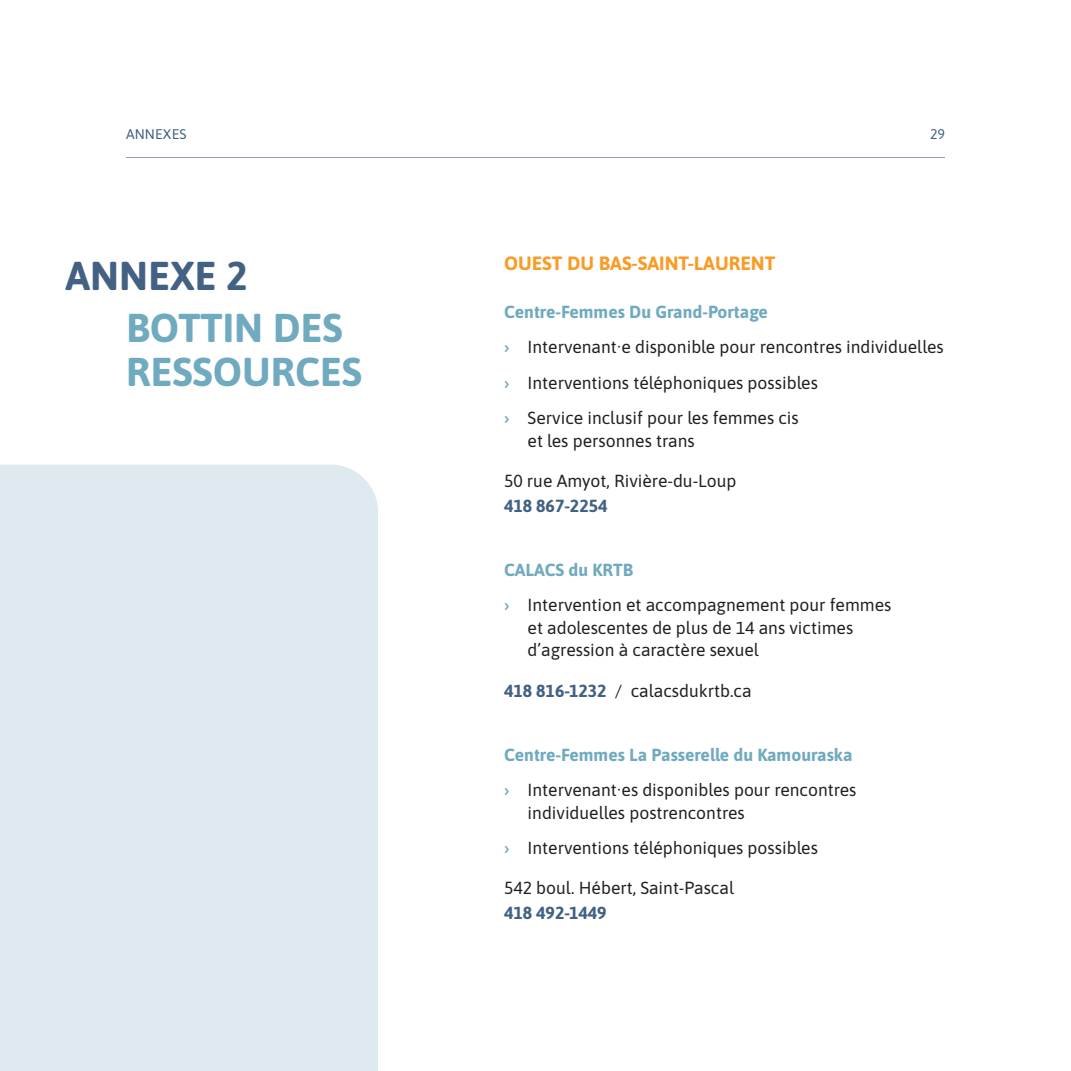
<style>
.page{position:relative;width:1071px;height:1071px;background:#fff}
.page>*{position:absolute;margin:0;border:0;box-sizing:border-box;transform-origin:0 0}
.Titre_2{font:700 40.25px/44.6px "Asap";color:#70aabf}
.Titre_2-2{font:700 40.25px "Asap";color:#426183}
.Titre_3_-_jaune{font:700 19.25px "Asap";color:#f89c27}
.texte_courant{font:17.5px/22.8px "Asap";color:#231f20}
.Titre_4_bleu{font:700 17.5px "Asap";color:#70aabf}
.t1{font:14px "Asap";letter-spacing:.01em;color:#426183}
.s1{font-weight:600;color:#70aabf}
.s2{font-weight:700;color:#426183}
</style>
<div class="page">
<div style="left:0;top:465px;width:378px;height:606px;background:#deeaef"></div>
<hr style="left:126px;top:157px;width:819px;height:1px;background:#959db3">
<p class="t1" style="left:126px;top:124px;width:62px">ANNEXES</p>
<p class="t1" style="left:930px;top:124px;width:16px">29</p>
<p class="Titre_2-2" style="left:66px;top:248px;width:184px">ANNEXE 2</p>
<p class="Titre_2" style="left:126px;top:303px;width:238px">BOTTIN DES<br>RESSOURCES</p>
<p class="Titre_3_-_jaune" style="left:504px;top:250px;width:273px">OUEST DU BAS-SAINT-LAURENT</p>
<p class="Titre_4_bleu" style="left:504px;top:300px;width:266px">Centre-Femmes Du Grand-Portage</p>
<p class="texte_courant" style="left:504px;top:335px;width:441px"><span class="s1">›</span> Intervenant·e disponible pour rencontres individuelles</p>
<p class="texte_courant" style="left:504px;top:370px;width:315px"><span class="s1">›</span> Interventions téléphoniques possibles</p>
<p class="texte_courant" style="left:528px;top:406px;width:273px;text-indent:-24px"><span class="s1">›</span> Service inclusif pour les femmes cis et les personnes trans</p>
<p class="texte_courant" style="left:504px;top:468px;width:234px;line-height:24.5px">50 rue Amyot, Rivière-du-Loup<br><span class="s2">418 867-2254</span></p>
<p class="Titre_4_bleu" style="left:504px;top:557px;width:131px">CALACS du KRTB</p>
<p class="texte_courant" style="left:528px;top:592px;width:365px;text-indent:-24px"><span class="s1">›</span> Intervention et accompagnement pour femmes et adolescentes de plus de 14 ans victimes d’agression à caractère sexuel</p>
<p class="texte_courant" style="left:504px;top:678px;width:249px"><span class="s2">418 816-1232</span> / calacsdukrtb.ca</p>
<p class="Titre_4_bleu" style="left:504px;top:742px;width:350px">Centre-Femmes La Passerelle du Kamouraska</p>
<p class="texte_courant" style="left:528px;top:777px;width:330px;text-indent:-24px"><span class="s1">›</span> Intervenant·es disponibles pour rencontres individuelles postrencontres</p>
<p class="texte_courant" style="left:504px;top:836px;width:315px"><span class="s1">›</span> Interventions téléphoniques possibles</p>
<p class="texte_courant" style="left:504px;top:875px;width:232px;line-height:24.5px">542 boul. Hébert, Saint-Pascal<br><span class="s2">418 492-1449</span></p>
</div>
